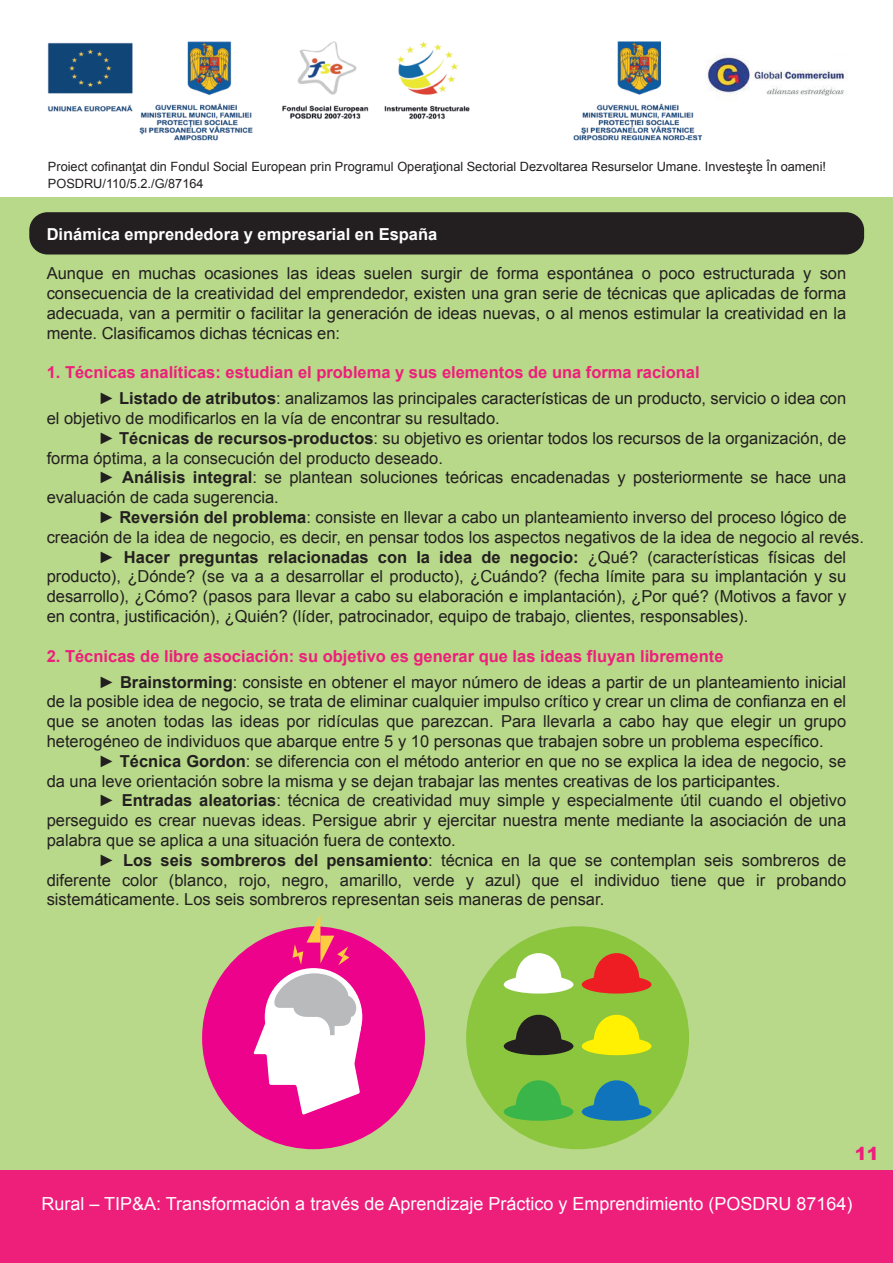
<style>
.page{position:relative;width:893px;height:1263px;background:#fff}
.page>*{position:absolute;margin:0;border:0;box-sizing:border-box;transform-origin:0 0}
.t1{font:18px "Arial";color:#fff}
.t2{font:900 18px "Arial";color:#ee1e7b}
.t3{font:16.5px/19.8px "Arial";color:#231f20;text-align:justify}
.t4{font:700 16.5px/25.8px "Arial";color:#ee1e7b}
.t5{font:700 16.5px "Arial";color:#231f20}
.t6{font:700 16.5px "Arial";color:#fff}
.t7{font:12.75px/16.8px "Arial";color:#231f20}
.s1{font-weight:400;color:#231f20}
.s2{color:#231f20}
.s3{font-weight:700}
.s4{font-weight:400}
</style>
<div class="page">
<img style="left:47px;top:41px;width:656px;height:100px">
<img style="left:707px;top:54px;width:140px;height:42px">
<div style="left:0;top:197px;width:893px;height:975px;background:#b8d989"></div>
<div style="left:0;top:1171px;width:893px;height:92px;background:#ee1e7b"></div>
<div style="left:29px;top:212px;width:835px;height:42px;background:#231f20;border-radius:18px"></div>
<div style="left:202px;top:926px;width:223px;height:223px;background:#ed028c;border-radius:50%"></div>
<svg style="left:293px;top:915px;width:56px;height:50px"></svg>
<svg style="left:253px;top:973px;width:108px;height:142px"></svg>
<div style="left:466px;top:926px;width:223px;height:223px;background:#8bc63e;border-radius:50%"></div>
<div style="left:582px;top:975px;width:69px;height:18px;background:#ee1d23;border-radius:50%"></div>
<svg style="left:594px;top:943px;width:46px;height:35px"></svg>
<div style="left:504px;top:975px;width:69px;height:18px;background:#fff;border-radius:50%"></div>
<svg style="left:516px;top:943px;width:46px;height:35px"></svg>
<div style="left:504px;top:1037px;width:69px;height:18px;background:#231f20;border-radius:50%"></div>
<svg style="left:516px;top:1014px;width:46px;height:26px"></svg>
<div style="left:582px;top:1037px;width:69px;height:18px;background:#fff101;border-radius:50%"></div>
<svg style="left:594px;top:1014px;width:46px;height:26px"></svg>
<div style="left:504px;top:1103px;width:69px;height:18px;background:#3ab54a;border-radius:50%"></div>
<svg style="left:516px;top:1080px;width:46px;height:25px"></svg>
<div style="left:582px;top:1103px;width:69px;height:18px;background:#1074bc;border-radius:50%"></div>
<svg style="left:594px;top:1080px;width:46px;height:25px"></svg>
<p class="t7" style="left:48px;top:158px;width:780px">Proiect cofinanţat din Fondul Social European prin Programul Operaţional Sectorial Dezvoltarea Resurselor Umane. Investeşte În oameni!<br>POSDRU/110/5.2./G/87164</p>
<p class="t6" style="left:47px;top:223px;width:392px">Dinámica emprendedora y empresarial en España</p>
<p class="t3" style="left:47px;top:264px;width:801px">Aunque en muchas ocasiones las ideas suelen surgir de forma espontánea o poco estructurada y son consecuencia de la creatividad del emprendedor, existen una gran serie de técnicas que aplicadas de forma adecuada, van a permitir o facilitar la generación de ideas nuevas, o al menos estimular la creatividad en la mente. Clasificamos dichas técnicas en:</p>
<p class="t4" style="left:98px;top:360px;width:749px;text-indent:-52px">1. Técnicas analíticas: estudian el problema y sus elementos de una forma racional<br><span class="s1">►</span> <span class="s2">Listado de atributos</span><span class="s1">: analizamos las principales características de un producto, servicio o idea con</span></p>
<p class="t3" style="left:47px;top:409px;width:455px">el objetivo de modificarlos en la vía de encontrar su resultado.</p>
<p class="t3" style="left:98px;top:428px;width:749px">► <span class="s3">Técnicas de recursos-productos</span>: su objetivo es orientar todos los recursos de la organización, de</p>
<p class="t3" style="left:47px;top:448px;width:398px">forma óptima, a la consecución del producto deseado.</p>
<p class="t3" style="left:98px;top:468px;width:749px">► <span class="s3">Análisis integral</span>: se plantean soluciones teóricas encadenadas y posteriormente se hace una</p>
<p class="t3" style="left:47px;top:488px;width:234px">evaluación de cada sugerencia.</p>
<p class="t3" style="left:98px;top:508px;width:750px">► <span class="s3">Reversión del problema</span>: consiste en llevar a cabo un planteamiento inverso del proceso lógico de</p>
<p class="t3" style="left:47px;top:527px;width:819px">creación de la idea de negocio, es decir, en pensar todos los aspectos negativos de la idea de negocio al revés.</p>
<p class="t5" style="left:98px;top:546px;width:749px"><span class="s4">►</span> Hacer preguntas relacionadas con la idea de negocio: <span class="s4">¿Qué? (características físicas del</span></p>
<p class="t3" style="left:47px;top:567px;width:801px">producto), ¿Dónde? (se va a a desarrollar el producto), ¿Cuándo? (fecha límite para su implantación y su</p>
<p class="t3" style="left:47px;top:587px;width:801px">desarrollo), ¿Cómo? (pasos para llevar a cabo su elaboración e implantación), ¿Por qué? (Motivos a favor y</p>
<p class="t3" style="left:47px;top:607px;width:703px">en contra, justificación), ¿Quién? (líder, patrocinador, equipo de trabajo, clientes, responsables).</p>
<p class="t4" style="left:98px;top:643px;width:749px;text-indent:-52px">2. Técnicas de libre asociación: su objetivo es generar que las ideas fluyan libremente<br><span class="s1">►</span> <span class="s2">Brainstorming</span><span class="s1">: consiste en obtener el mayor número de ideas a partir de un planteamiento inicial</span></p>
<p class="t3" style="left:47px;top:692px;width:801px">de la posible idea de negocio, se trata de eliminar cualquier impulso crítico y crear un clima de confianza en el que se anoten todas las ideas por ridículas que parezcan. Para llevarla a cabo hay que elegir un grupo heterogéneo de individuos que abarque entre 5 y 10 personas que trabajen sobre un problema específico.</p>
<p class="t3" style="left:47px;top:751px;width:801px;text-indent:52px">► <span class="s3">Técnica Gordon</span>: se diferencia con el método anterior en que no se explica la idea de negocio, se da una leve orientación sobre la misma y se dejan trabajar las mentes creativas de los participantes.</p>
<p class="t3" style="left:47px;top:791px;width:801px;text-indent:52px">► <span class="s3">Entradas aleatorias</span>: técnica de creatividad muy simple y especialmente útil cuando el objetivo perseguido es crear nuevas ideas. Persigue abrir y ejercitar nuestra mente mediante la asociación de una palabra que se aplica a una situación fuera de contexto.</p>
<p class="t3" style="left:47px;top:850px;width:801px;text-indent:52px">► <span class="s3">Los seis sombreros del pensamiento</span>: técnica en la que se contemplan seis sombreros de diferente color (blanco, rojo, negro, amarillo, verde y azul) que el individuo tiene que ir probando sistemáticamente. Los seis sombreros representan seis maneras de pensar.</p>
<p class="t2" style="left:855px;top:1140px;width:26px">11</p>
<p class="t1" style="left:42px;top:1192px;width:812px">Rural – TIP&amp;A: Transformación a través de Aprendizaje Práctico y Emprendimiento (POSDRU 87164)</p>
</div>
